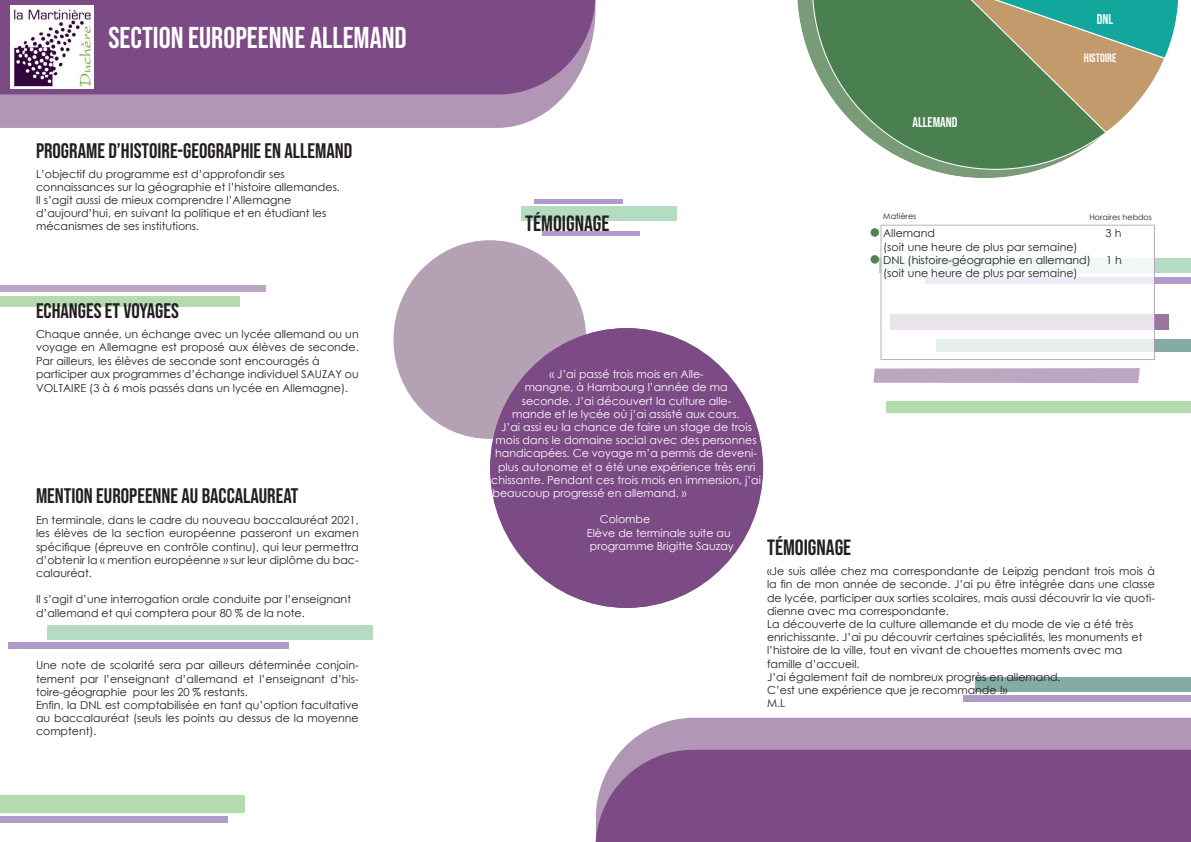
<style>
.page{position:relative;width:1191px;height:842px;background:#fff}
.page>*{position:absolute;margin:0;border:0;box-sizing:border-box;transform-origin:0 0}
.t1{font:30px "Bebas Neue";color:#fff}
.t2{font:22px "Bebas Neue";color:#231f20}
.t3{font:21px "Bebas Neue";color:#231f20}
.t4{font:14px "Bebas Neue";color:#fff}
.t5{font:12px "Bebas Neue";color:#fff}
.t6{font:11px/13.2px "Century Gothic";color:#231f20;text-align:justify}
.t7{font:11px/13.2px "Century Gothic";color:#fff}
.t8{font:8px "Century Gothic";color:#231f20}
</style>
<div class="page">
<div style="left:394px;top:241px;width:192px;height:197px;background:#b4a2b4;border-radius:50%"></div>
<div style="left:880px;top:258px;width:311px;height:15px;background:#b3dcc0"></div>
<div style="left:543px;top:231px;width:97px;height:5px;background:#b09ac9"></div>
<div style="left:0;top:285px;width:266px;height:7px;background:#bda6c1"></div>
<div style="left:521px;top:206px;width:155px;height:15px;background:#b3dcc0"></div>
<div style="left:975px;top:677px;width:216px;height:15px;background:#84aca2"></div>
<hr style="left:534px;top:199px;width:89px;height:4px;background:#b09ac9">
<div style="left:0;top:796px;width:244px;height:17px;background:#b4dbae"></div>
<div style="left:0;top:816px;width:227px;height:7px;background:#b09ac9"></div>
<div style="left:0;top:296px;width:239px;height:11px;background:#b4dbae"></div>
<div style="left:622px;top:718px;width:569px;height:32px;background:#b196b5"></div>
<div style="left:47px;top:625px;width:326px;height:14px;background:#b3dcc0"></div>
<div style="left:8px;top:642px;width:280px;height:7px;background:#b09ac9"></div>
<div style="left:964px;top:695px;width:227px;height:7px;background:#b09ac9"></div>
<div style="left:0;top:94px;width:566px;height:34px;background:#b196b5"></div>
<div style="left:0;top:0;width:595px;height:94px;background:#7c4a85"></div>
<div style="left:890px;top:314px;width:279px;height:16px;background:#9b77a0"></div>
<div style="left:925px;top:277px;width:266px;height:7px;background:#b09ac9"></div>
<div style="left:936px;top:339px;width:255px;height:12px;background:#84aca2"></div>
<svg style="left:873px;top:368px;width:267px;height:15px;background:#bfa9c3"></svg>
<div style="left:886px;top:401px;width:305px;height:12px;background:#b4dbae"></div>
<div style="left:595px;top:750px;width:596px;height:92px;background:#7c4a85"></div>
<svg style="left:880px;top:225px;width:275px;height:135px"></svg>
<img style="left:11px;top:6px;width:83px;height:82px">
<svg style="left:797px;top:0;width:241px;height:178px"></svg>
<svg style="left:812px;top:0;width:293px;height:170px;fill:#4a7f50"></svg>
<svg style="left:957px;top:0;width:222px;height:133px;background:#7e9f7c"></svg>
<div style="left:871px;top:229px;width:7px;height:7px;background:#508152;border-radius:50%"></div>
<div style="left:870px;top:228px;width:9px;height:9px;border:1px solid #508152;border-radius:50%"></div>
<div style="left:871px;top:256px;width:7px;height:7px;background:#508152;border-radius:50%"></div>
<div style="left:870px;top:255px;width:9px;height:9px;border:1px solid #508152;border-radius:50%"></div>
<div style="left:490px;top:328px;width:273px;height:280px;background:#7c4a85;border-radius:50%"></div>
<p class="t1" style="left:108px;top:20px;width:300px">SECTION EUROPEENNE ALLEMAND</p>
<p class="t3" style="left:36px;top:138px;width:318px">PROGRAME D’HISTOIRE-GEOGRAPHIE EN ALLEMAND</p>
<p class="t6" style="left:36px;top:167px;width:250px">L’objectif du programme est d’approfondir ses</p>
<p class="t6" style="left:36px;top:180px;width:305px">connaissances sur la géographie et l’histoire allemandes.</p>
<p class="t6" style="left:36px;top:193px;width:257px">Il s’agit aussi de mieux comprendre l’Allemagne</p>
<p class="t6" style="left:36px;top:206px;width:292px">d’aujourd’hui, en suivant la politique et en étudiant les</p>
<p class="t6" style="left:36px;top:220px;width:165px">mécanismes de ses institutions.</p>
<p class="t3" style="left:36px;top:299px;width:144px">ECHANGES ET VOYAGES</p>
<p class="t6" style="left:36px;top:327px;width:324px">Chaque année, un échange avec un lycée allemand ou un voyage en Allemagne est proposé aux élèves de seconde.<br>Par ailleurs, les élèves de seconde sont encouragés à</p>
<p class="t6" style="left:36px;top:366px;width:324px;line-height:14.4px">participer aux programmes d’échange individuel SAUZAY ou<br>VOLTAIRE (3 à 6 mois passés dans un lycée en Allemagne).</p>
<p class="t3" style="left:36px;top:484px;width:264px">MENTION EUROPEENNE AU BACCALAUREAT</p>
<p class="t6" style="left:36px;top:513px;width:324px">En terminale, dans le cadre du nouveau baccalauréat 2021, les élèves de la section européenne passeront un examen spécifique (épreuve en contrôle continu), qui leur permettra d’obtenir la « mention européenne » sur leur diplôme du bac&shy;calauréat.</p>
<p class="t6" style="left:36px;top:593px;width:316px">Il s’agit d’une interrogation orale conduite par l’enseignant</p>
<p class="t6" style="left:36px;top:606px;width:270px">d’allemand et qui comptera pour 80 % de la note.</p>
<p class="t6" style="left:36px;top:659px;width:324px">Une note de scolarité sera par ailleurs déterminée conjoin&shy;tement par l’enseignant d’allemand et l’enseignant d’his&shy;toire-géographie pour les 20 % restants.</p>
<p class="t6" style="left:36px;top:698px;width:324px">Enfin, la DNL est comptabilisée en tant qu’option facultative au baccalauréat (seuls les points au dessus de la moyenne comptent).</p>
<p class="t4" style="left:1096px;top:11px;width:18px">DNL</p>
<p class="t2" style="left:525px;top:211px;width:86px">TÉMOIGNAGE</p>
<p class="t4" style="left:912px;top:114px;width:47px">ALLEMAND</p>
<p class="t5" style="left:1084px;top:51px;width:34px">HISTOIRE</p>
<p class="t8" style="left:883px;top:211px;width:35px">Matières</p>
<p class="t8" style="left:1089px;top:212px;width:64px">Horaires hebdos</p>
<p class="t6" style="left:883px;top:227px;width:53px">Allemand</p>
<p class="t6" style="left:1105px;top:227px;width:17px">3 h</p>
<p class="t6" style="left:883px;top:240px;width:196px">(soit une heure de plus par semaine)</p>
<p class="t6" style="left:883px;top:253px;width:209px">DNL (histoire-géographie en allemand)</p>
<p class="t6" style="left:1106px;top:253px;width:17px">1 h</p>
<p class="t6" style="left:883px;top:266px;width:196px">(soit une heure de plus par semaine)</p>
<p class="t7" style="left:549px;top:367px;width:156px">« J’ai passé trois mois en Alle-</p>
<p class="t7" style="left:524px;top:381px;width:204px">mangne, à Hambourg l’année de ma</p>
<p class="t7" style="left:522px;top:394px;width:211px">seconde. J’ai découvert la culture alle-</p>
<p class="t7" style="left:512px;top:407px;width:229px">mande et le lycée où j’ai assisté aux cours.</p>
<p class="t7" style="left:501px;top:420px;width:252px">J’ai assi eu la chance de faire un stage de trois</p>
<p class="t7" style="left:495px;top:433px;width:262px">mois dans le domaine social avec des personnes</p>
<p class="t7" style="left:495px;top:447px;width:263px">handicapées. Ce voyage m’a permis de deveni-</p>
<p class="t7" style="left:498px;top:460px;width:259px">plus autonome et a été une expérience très enri</p>
<p class="t7" style="left:491px;top:473px;width:271px">chissante. Pendant ces trois mois en immersion, j’ai</p>
<p class="t7" style="left:492px;top:486px;width:195px">beaucoup progressé en allemand. »</p>
<p class="t7" style="left:587px;top:513px;width:148px;text-indent:13px">Colombe<br>Elève de terminale suite au programme Brigitte Sauzay</p>
<p class="t7" style="left:527px;top:381px;width:199px">«J’ai passé trois m is en Allemagne, à</p>
<p class="t7" style="left:518px;top:394px;width:218px">Hambourg, l’année de ma seconde. J’ai</p>
<p class="t7" style="left:505px;top:407px;width:238px;text-indent:5px">découver a culture allemande et le lycée où j’ai assisté aux cours.</p>
<p class="t7" style="left:496px;top:433px;width:260px;text-indent:4px">J’ai aussi eu la cha ce de faire un stage de trois mois dans l domaine social avec des personnes handicapées.</p>
<p class="t7" style="left:498px;top:486px;width:257px">Ce voyage m’ a permis de devenir plus auto-</p>
<p class="t7" style="left:513px;top:526px;width:211px">j’ai beaucoup progressé en allemand.»</p>
<p class="t2" style="left:767px;top:535px;width:86px">TÉMOIGNAGE</p>
<p class="t6" style="left:767px;top:564px;width:389px">«Je suis allée chez ma correspondante de Leipzig pendant trois mois à la fin de mon année de seconde. J’ai pu être intégrée dans une classe de lycée, participer aux sorties scolaires, mais aussi découvrir la vie quoti&shy;dienne avec ma correspondante.</p>
<p class="t6" style="left:767px;top:617px;width:368px">La découverte de la culture allemande et du mode de vie a été très</p>
<p class="t6" style="left:767px;top:630px;width:377px">enrichissante. J’ai pu découvrir certaines spécialités, les monuments et</p>
<p class="t6" style="left:767px;top:644px;width:357px">l’histoire de la ville, tout en vivant de chouettes moments avec ma</p>
<p class="t6" style="left:767px;top:657px;width:94px">famille d’accueil.</p>
<p class="t6" style="left:767px;top:670px;width:295px">J’ai également fait de nombreux progrès en allemand.</p>
<p class="t6" style="left:767px;top:683px;width:242px">C’est une expérience que je recommande !»</p>
<p class="t6" style="left:767px;top:696px;width:20px">M.L</p>
</div>
